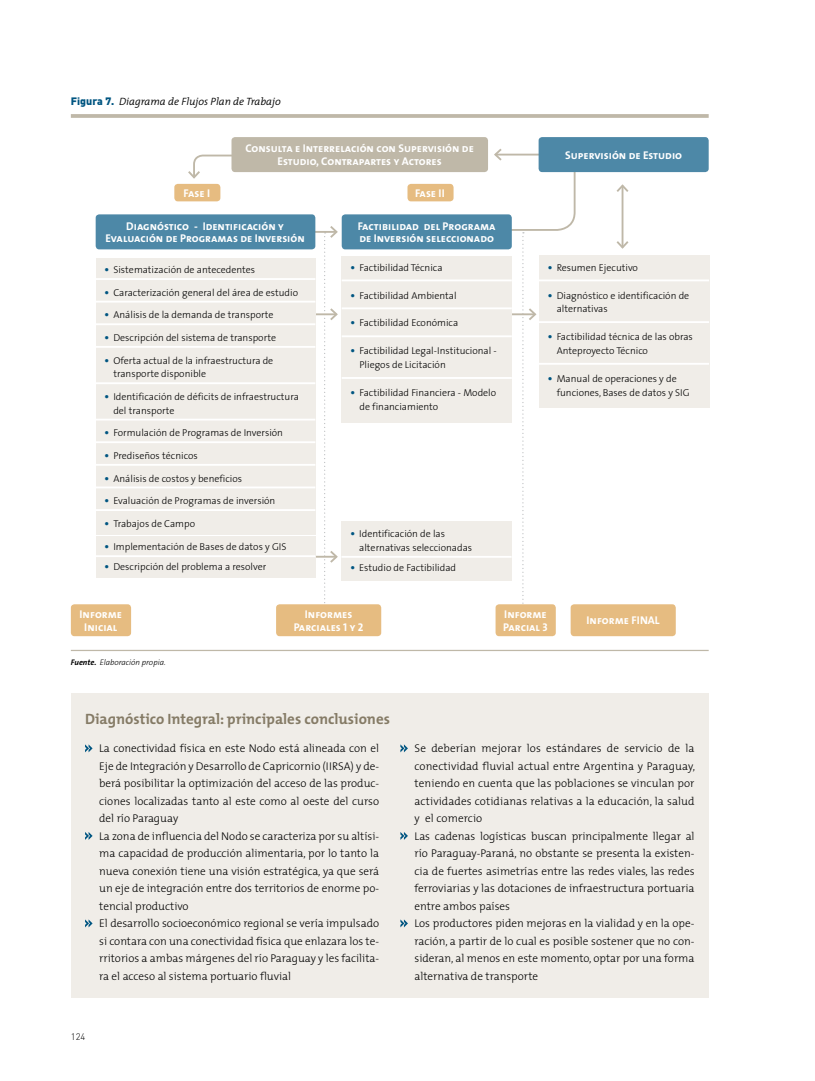
<style>
.page{position:relative;width:815px;height:1081px;background:#fff}
.page>*{position:absolute;margin:0;border:0;box-sizing:border-box;transform-origin:0 0}
.t1{font:700 15px "The Mix";color:#857b66}
.t2{font:300 11.25px/17.5px "The Mix";color:#000}
.t3{font:11.25px/12.5px "The Sans Bold Caps";color:#fff;text-align:center}
.t4{font:italic 300 10.62px "The Mix";color:#000}
.t5{font:300 10px/13.8px "The Sans";color:#000}
.t6{font:300 9.38px "DIN";color:#000}
.t7{font:italic 300 8.12px "The Sans";color:#000}
.s1{font-family:"DIN";font-weight:900;font-style:normal;color:#005581}
.s2{font-family:"DIN";font-weight:900;color:#005581}
.s3{font-weight:700}
</style>
<div class="page">
<div style="left:71px;top:693px;width:638px;height:304px;background:#f0ede8"></div>
<hr style="left:71px;top:650px;width:638px;height:1px;background:#bfb8a8">
<hr style="left:71px;top:114px;width:638px;height:4px;background:#c5beb0">
<svg style="left:188px;top:154px;width:45px;height:25px"></svg>
<div style="left:539px;top:137px;width:170px;height:35px;background:#4d88a7;border-radius:4px"></div>
<div style="left:231px;top:137px;width:257px;height:35px;background:#bfb8a8;border-radius:4px"></div>
<div style="left:71px;top:604px;width:60px;height:32px;background:#e6bc81;border-radius:4px"></div>
<div style="left:174px;top:184px;width:46px;height:17px;background:#e6bc81;border-radius:4px"></div>
<div style="left:407px;top:184px;width:47px;height:17px;background:#e6bc81;border-radius:4px"></div>
<div style="left:276px;top:604px;width:105px;height:32px;background:#e6bc81;border-radius:4px"></div>
<div style="left:496px;top:604px;width:60px;height:32px;background:#e6bc81;border-radius:4px"></div>
<div style="left:571px;top:604px;width:105px;height:32px;background:#e6bc81;border-radius:4px"></div>
<hr style="left:289px;top:231px;width:47px;height:2px;background:#bfb8a8">
<hr style="left:289px;top:313px;width:47px;height:2px;background:#bfb8a8">
<hr style="left:289px;top:556px;width:47px;height:2px;background:#bfb8a8">
<svg style="left:324px;top:226px;width:15px;height:379px"></svg>
<svg style="left:493px;top:147px;width:83px;height:463px"></svg>
<hr style="left:622px;top:186px;width:1px;height:61px;background:#bfb8a8">
<svg style="left:616px;top:184px;width:13px;height:10px"></svg>
<svg style="left:616px;top:239px;width:13px;height:10px"></svg>
<div style="left:342px;top:256px;width:170px;height:166px;background:#f0ede8"></div>
<hr style="left:342px;top:279px;width:170px;height:2px;background:#fff">
<hr style="left:342px;top:307px;width:170px;height:2px;background:#fff">
<hr style="left:342px;top:335px;width:170px;height:2px;background:#fff">
<hr style="left:342px;top:377px;width:170px;height:2px;background:#fff">
<div style="left:539px;top:255px;width:170px;height:153px;background:#f0ede8"></div>
<hr style="left:539px;top:279px;width:170px;height:2px;background:#fff">
<hr style="left:539px;top:321px;width:170px;height:2px;background:#fff">
<hr style="left:539px;top:363px;width:170px;height:2px;background:#fff">
<div style="left:96px;top:258px;width:219px;height:277px;background:#f0ede8"></div>
<hr style="left:96px;top:278px;width:219px;height:2px;background:#fff">
<hr style="left:96px;top:301px;width:219px;height:2px;background:#fff">
<hr style="left:96px;top:323px;width:219px;height:2px;background:#fff">
<hr style="left:96px;top:346px;width:219px;height:2px;background:#fff">
<hr style="left:96px;top:382px;width:219px;height:2px;background:#fff">
<hr style="left:96px;top:419px;width:219px;height:1px;background:#fff">
<hr style="left:96px;top:441px;width:219px;height:2px;background:#fff">
<hr style="left:96px;top:464px;width:219px;height:2px;background:#fff">
<hr style="left:96px;top:486px;width:219px;height:2px;background:#fff">
<hr style="left:96px;top:509px;width:219px;height:2px;background:#fff">
<div style="left:341px;top:521px;width:171px;height:59px;background:#f0ede8"></div>
<hr style="left:341px;top:556px;width:171px;height:2px;background:#fff">
<div style="left:96px;top:536px;width:219px;height:42px;background:#f0ede8"></div>
<hr style="left:96px;top:555px;width:219px;height:2px;background:#fff">
<div style="left:96px;top:214px;width:219px;height:35px;background:#4d88a7;border-radius:4px"></div>
<div style="left:342px;top:214px;width:170px;height:35px;background:#4d88a7;border-radius:4px"></div>
<svg style="left:85px;top:744px;width:8px;height:8px"></svg>
<svg style="left:85px;top:832px;width:8px;height:8px"></svg>
<svg style="left:85px;top:919px;width:8px;height:8px"></svg>
<svg style="left:400px;top:744px;width:8px;height:8px"></svg>
<svg style="left:400px;top:832px;width:8px;height:8px"></svg>
<svg style="left:400px;top:919px;width:8px;height:8px"></svg>
<p class="t4" style="left:71px;top:92px;width:211px"><span class="s1">Figura 7.</span> Diagrama de Flujos Plan de Trabajo</p>
<p class="t3" style="left:245px;top:142px;width:230px">Consulta e Interrelación con Supervisión de<br>Estudio, Contrapartes y Actores</p>
<p class="t3" style="left:184px;top:186px;width:28px">Fase I</p>
<p class="t3" style="left:415px;top:186px;width:31px">Fase II</p>
<p class="t3" style="left:105px;top:219px;width:201px">Diagnóstico - Identificación y<br>Evaluación de Programas de Inversión</p>
<p class="t3" style="left:358px;top:219px;width:139px;text-align:left">Factibilidad del Programa de Inversión seleccionado</p>
<p class="t5" style="left:105px;top:262px;width:152px"><span class="s2">•</span> Sistematización de antecedentes</p>
<p class="t5" style="left:105px;top:285px;width:195px"><span class="s2">•</span> Caracterización general del área de estudio</p>
<p class="t5" style="left:105px;top:308px;width:171px"><span class="s2">•</span> Análisis de la demanda de transporte</p>
<p class="t5" style="left:105px;top:330px;width:173px"><span class="s2">•</span> Descripción del sistema de transporte</p>
<p class="t5" style="left:113px;top:353px;width:161px;text-indent:-9px"><span class="s2">•</span> Oferta actual de la infraestructura de transporte disponible</p>
<p class="t5" style="left:113px;top:389px;width:187px;text-indent:-9px"><span class="s2">•</span> Identificación de déficits de infraestructura del transporte</p>
<p class="t5" style="left:105px;top:426px;width:180px"><span class="s2">•</span> Formulación de Programas de Inversión</p>
<p class="t5" style="left:105px;top:448px;width:95px"><span class="s2">•</span> Prediseños técnicos</p>
<p class="t5" style="left:105px;top:471px;width:139px"><span class="s2">•</span> Análisis de costos y beneficios</p>
<p class="t5" style="left:105px;top:493px;width:172px"><span class="s2">•</span> Evaluación de Programas de inversión</p>
<p class="t5" style="left:105px;top:516px;width:92px"><span class="s2">•</span> Trabajos de Campo</p>
<p class="t5" style="left:105px;top:540px;width:183px"><span class="s2">•</span> Implementación de Bases de datos y GIS</p>
<p class="t5" style="left:105px;top:559px;width:163px"><span class="s2">•</span> Descripción del problema a resolver</p>
<p class="t5" style="left:351px;top:260px;width:93px"><span class="s2">•</span> Factibilidad Técnica</p>
<p class="t5" style="left:351px;top:288px;width:108px"><span class="s2">•</span> Factibilidad Ambiental</p>
<p class="t5" style="left:351px;top:316px;width:109px"><span class="s2">•</span> Factibilidad Económica</p>
<p class="t5" style="left:359px;top:344px;width:139px;text-indent:-9px"><span class="s2">•</span> Factibilidad Legal-Institucional -<br>Pliegos de Licitación</p>
<p class="t5" style="left:359px;top:385px;width:138px;text-indent:-9px"><span class="s2">•</span> Factibilidad Financiera - Modelo de financiamiento</p>
<p class="t5" style="left:359px;top:526px;width:114px;text-indent:-9px"><span class="s2">•</span> Identificación de las alternativas seleccionadas</p>
<p class="t5" style="left:350px;top:561px;width:107px"><span class="s2">•</span> Estudio de Factibilidad</p>
<p class="t3" style="left:565px;top:148px;width:118px">Supervisión de Estudio</p>
<p class="t5" style="left:548px;top:260px;width:92px"><span class="s2">•</span> Resumen Ejecutivo</p>
<p class="t5" style="left:557px;top:288px;width:134px;text-indent:-9px"><span class="s2">•</span> Diagnóstico e identificación de alternativas</p>
<p class="t5" style="left:557px;top:330px;width:138px;text-indent:-9px"><span class="s2">•</span> Factibilidad técnica de las obras<br>Anteproyecto Técnico</p>
<p class="t5" style="left:557px;top:371px;width:135px;text-indent:-9px"><span class="s2">•</span> Manual de operaciones y de funciones, Bases de datos y SIG</p>
<p class="t3" style="left:80px;top:608px;width:44px">Informe<br>Inicial</p>
<p class="t7" style="left:71px;top:655px;width:96px"><span class="s3">Fuente.</span> Elaboración propia.</p>
<p class="t3" style="left:294px;top:608px;width:71px">Informes<br>Parciales 1 y 2</p>
<p class="t3" style="left:503px;top:608px;width:46px;text-align:left">Informe<br>Parcial 3</p>
<p class="t3" style="left:587px;top:614px;width:75px">Informe FINAL</p>
<h1 class="t1" style="left:85px;top:706px;width:306px">Diagnóstico Integral: principales conclusiones</h1>
<p class="t2" style="left:99px;top:739px;width:281px">La conectividad física en este Nodo está alineada con el Eje de Integración y Desarrollo de Capricornio (IIRSA) y de&shy;berá posibilitar la optimización del acceso de las produc&shy;ciones localizadas tanto al este como al oeste del curso del río Paraguay<br>La zona de influencia del Nodo se caracteriza por su altísi&shy;ma capacidad de producción alimentaria, por lo tanto la nueva conexión tiene una visión estratégica, ya que será un eje de integración entre dos territorios de enorme po&shy;tencial productivo<br>El desarrollo socioeconómico regional se vería impulsado si contara con una conectividad física que enlazara los te&shy;rritorios a ambas márgenes del río Paraguay y les facilita&shy;ra el acceso al sistema portuario fluvial</p>
<p class="t2" style="left:415px;top:739px;width:282px">Se deberían mejorar los estándares de servicio de la conectividad fluvial actual entre Argentina y Paraguay, teniendo en cuenta que las poblaciones se vinculan por actividades cotidianas relativas a la educación, la salud y el comercio<br>Las cadenas logísticas buscan principalmente llegar al río Paraguay-Paraná, no obstante se presenta la existen&shy;cia de fuertes asimetrías entre las redes viales, las redes ferroviarias y las dotaciones de infraestructura portuaria entre ambos países<br>Los productores piden mejoras en la vialidad y en la ope&shy;ración, a partir de lo cual es posible sostener que no con&shy;sideran, al menos en este momento, optar por una forma alternativa de transporte</p>
<p class="t6" style="left:71px;top:1031px;width:16px">124</p>
</div>
